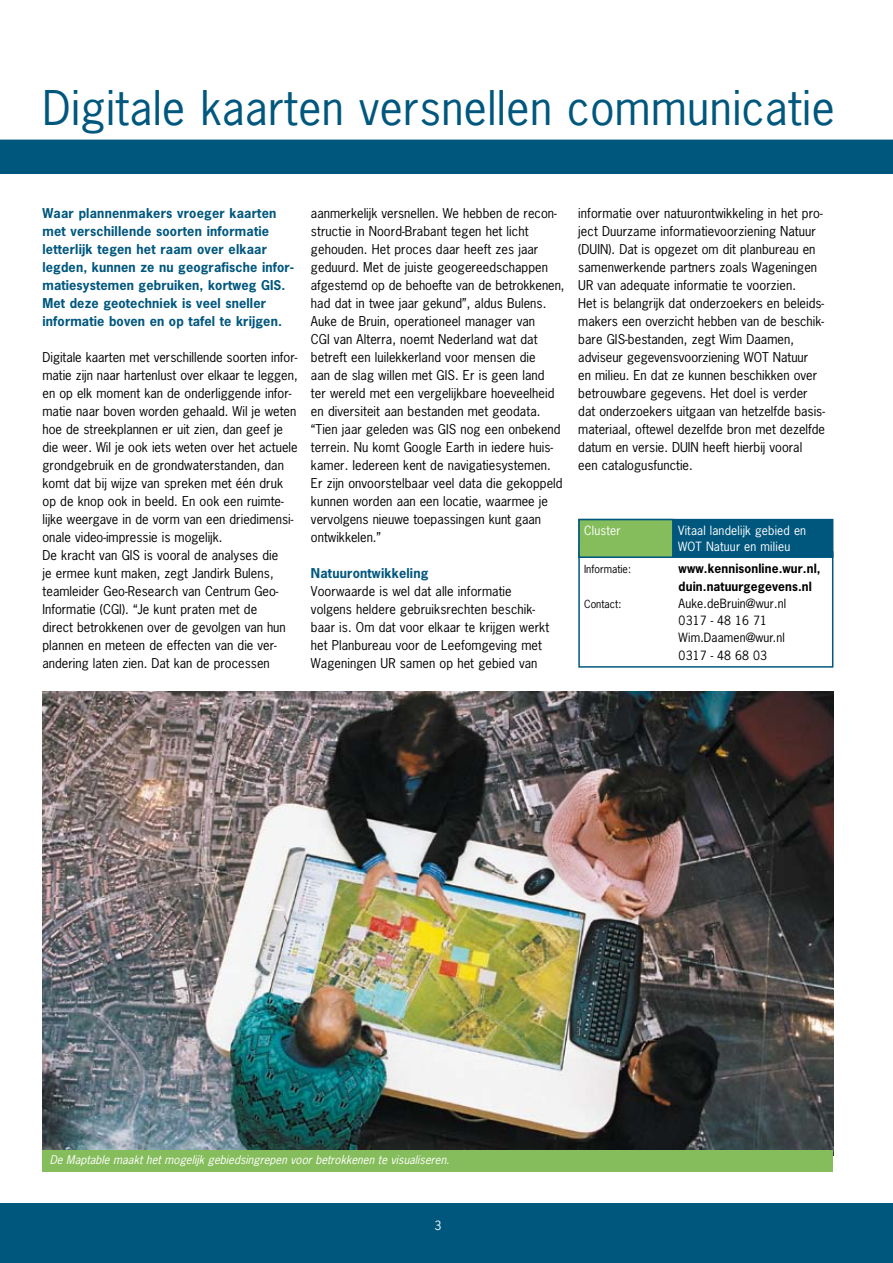
<style>
.page{position:relative;width:893px;height:1263px;background:#fff}
.page>*{position:absolute;margin:0;border:0;box-sizing:border-box;transform-origin:0 0}
.t1{font:45px "News Gothic Std";letter-spacing:.01em;color:#00577e}
.t2{font:12.75px/18px "News Gothic Std";letter-spacing:.005em;color:#000}
.t3{font:700 12.75px/18px "News Gothic Std";letter-spacing:.01em;color:#00577e}
.t4{font:12px/17.2px "News Gothic Std";letter-spacing:.01em;color:#000}
.t5{font:12px/15.8px "News Gothic Std";letter-spacing:.015em;color:#fff}
.t6{font:700 12px/17.2px "News Gothic Std";letter-spacing:.01em;color:#000}
.t7{font:italic 11.25px "News Gothic Std";color:#fff}
.t8{font:10.5px "News Gothic Std";color:#000}
</style>
<div class="page">
<img style="left:43px;top:691px;width:790px;height:459px">
<div style="left:43px;top:1150px;width:790px;height:21px;background:#86bd5c"></div>
<div style="left:0;top:1203px;width:893px;height:60px;background:#00577e"></div>
<div style="left:0;top:140px;width:893px;height:33px;background:#00577e"></div>
<div style="left:578px;top:551px;width:255px;height:117px;border:2px solid #00577e"></div>
<div style="left:579px;top:520px;width:254px;height:37px;background:#00577e"></div>
<div style="left:578px;top:519px;width:255px;height:39px;border:2px solid #00577e"></div>
<div style="left:579px;top:520px;width:94px;height:37px;background:#86bd5c"></div>
<div style="left:578px;top:519px;width:95px;height:39px;border:2px solid #00577e"></div>
<h1 class="t1" style="left:43px;top:79px;width:794px">Digitale kaarten versnellen communicatie</h1>
<p class="t3" style="left:43px;top:204px;width:253px">Waar plannenmakers vroeger kaarten met verschillende soorten informatie letterlijk tegen het raam over elkaar legden, kunnen ze nu geografische infor&shy;matiesystemen gebruiken, kortweg GIS.<br>Met deze geotechniek is veel sneller informatie boven en op tafel te krijgen.</p>
<p class="t2" style="left:43px;top:348px;width:257px">Digitale kaarten met verschillende soorten infor&shy;matie zijn naar hartenlust over elkaar te leggen, en op elk moment kan de onderliggende infor&shy;matie naar boven worden gehaald. Wil je weten hoe de streekplannen er uit zien, dan geef je die weer. Wil je ook iets weten over het actuele grondgebruik en de grondwaterstanden, dan komt dat bij wijze van spreken met één druk op de knop ook in beeld. En ook een ruimte&shy;lijke weergave in de vorm van een driedimensi&shy;onale video-impressie is mogelijk.<br>De kracht van GIS is vooral de analyses die<br>je ermee kunt maken, zegt Jandirk Bulens, teamleider Geo-Research van Centrum Geo-Informatie (CGI). “Je kunt praten met de<br>direct betrokkenen over de gevolgen van hun plannen en meteen de effecten van die ver&shy;andering laten zien. Dat kan de processen</p>
<p class="t2" style="left:311px;top:204px;width:255px">aanmerkelijk versnellen. We hebben de recon&shy;structie in Noord-Brabant tegen het licht gehouden. Het proces daar heeft zes jaar geduurd. Met de juiste geogereedschappen afgestemd op de behoefte van de betrokkenen, had dat in twee jaar gekund”, aldus Bulens.<br>Auke de Bruin, operationeel manager van<br>CGI van Alterra, noemt Nederland wat dat betreft een luilekkerland voor mensen die<br>aan de slag willen met GIS. Er is geen land<br>ter wereld met een vergelijkbare hoeveelheid en diversiteit aan bestanden met geodata. “Tien jaar geleden was GIS nog een onbekend terrein. Nu komt Google Earth in iedere huis&shy;kamer. Iedereen kent de navigatiesystemen.<br>Er zijn onvoorstelbaar veel data die gekoppeld kunnen worden aan een locatie, waarmee je vervolgens nieuwe toepassingen kunt gaan ontwikkelen.”</p>
<p class="t3" style="left:311px;top:564px;width:119px">Natuurontwikkeling</p>
<p class="t2" style="left:311px;top:582px;width:240px">Voorwaarde is wel dat alle informatie volgens heldere gebruiksrechten beschik&shy;baar is. Om dat voor elkaar te krijgen werkt het Planbureau voor de Leefomgeving met Wageningen UR samen op het gebied van</p>
<p class="t2" style="left:578px;top:204px;width:248px">informatie over natuurontwikkeling in het pro&shy;ject Duurzame informatievoorziening Natuur (DUIN). Dat is opgezet om dit planbureau en samenwerkende partners zoals Wageningen UR van adequate informatie te voorzien.<br>Het is belangrijk dat onderzoekers en beleids&shy;makers een overzicht hebben van de beschik&shy;bare GIS-bestanden, zegt Wim Daamen, adviseur gegevensvoorziening WOT Natuur<br>en milieu. En dat ze kunnen beschikken over betrouwbare gegevens. Het doel is verder dat onderzoekers uitgaan van hetzelfde basis&shy;materiaal, oftewel dezelfde bron met dezelfde datum en versie. DUIN heeft hierbij vooral<br>een catalogusfunctie.</p>
<p class="t5" style="left:584px;top:522px;width:38px">Cluster</p>
<p class="t5" style="left:678px;top:522px;width:130px">Vitaal landelijk gebied en<br>WOT Natuur en milieu</p>
<p class="t8" style="left:584px;top:563px;width:48px">Informatie:</p>
<p class="t6" style="left:679px;top:560px;width:144px">www.kennisonline.wur.nl, duin.natuurgegevens.nl</p>
<p class="t8" style="left:584px;top:597px;width:39px">Contact:</p>
<p class="t4" style="left:679px;top:595px;width:109px">Auke.deBruin@wur.nl<br>0317 - 48 16 71<br>Wim.Daamen@wur.nl<br>0317 - 48 68 03</p>
<p class="t7" style="left:50px;top:1152px;width:404px">De Maptable maakthetmogelijkgebiedsingrepen voorbetrokkenen te visualiseren.</p>
</div>
